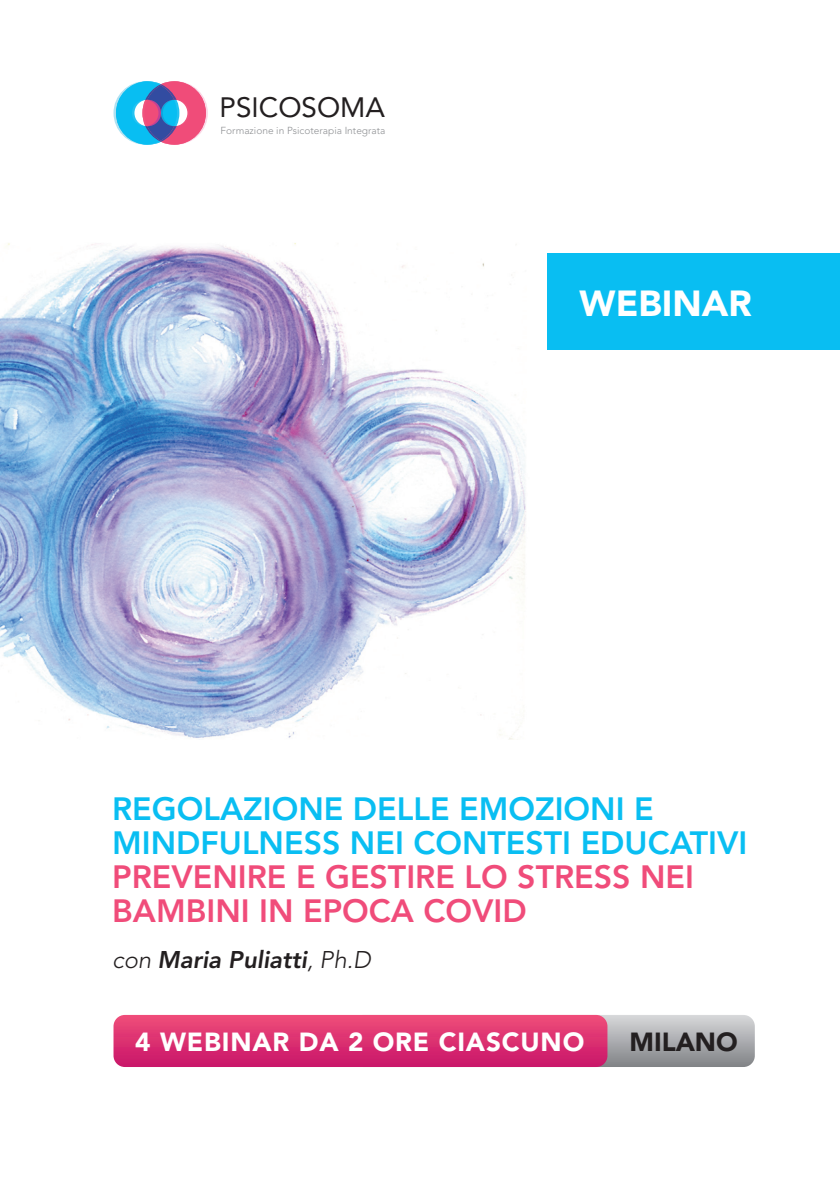
<style>
.page{position:relative;width:840px;height:1191px;background:#fff}
.page>*{position:absolute;margin:0;border:0;box-sizing:border-box;transform-origin:0 0}
.t1{font:900 36px "Avenir LT Std";color:#fff}
.t2{font:800 32px/34px "Avenir LT Std";color:#09bef2}
.t3{font:800 32px/34px "Avenir LT Std";color:#f04c7a}
.t4{font:27.8px "Avenir LT Std";color:#231f20}
.t5{font:900 26px "Avenir LT Std";letter-spacing:.03em;color:#fff}
.t6{font:900 26px "Avenir LT Std";color:#231f20}
.t7{font:italic 800 24px "Avenir LT Std";color:#231f20}
.t8{font:300 10.2px "Avenir LT Std";color:#8f9194}
.s1{font-weight:300}
</style>
<div class="page">
<img style="left:0;top:243px;width:526px;height:496px">
<div style="left:547px;top:254px;width:292px;height:96px;background:#09bef2"></div>
<svg style="left:113px;top:1015px;width:641px;height:52px;background:#d04e80"></svg>
<svg style="left:113px;top:81px;width:95px;height:64px"></svg>
<p class="t4" style="left:219px;top:92px;width:167px">PSICOSOMA</p>
<p class="t8" style="left:220px;top:125px;width:166px">Formazione in Psicoterapia Integrata</p>
<p class="t1" style="left:579px;top:282px;width:174px">WEBINAR</p>
<p class="t2" style="left:112px;top:791px;width:636px">REGOLAZIONE DELLE EMOZIONI E<br>MINDFULNESS NEI CONTESTI EDUCATIVI</p>
<p class="t3" style="left:112px;top:859px;width:583px">PREVENIRE E GESTIRE LO STRESS NEI<br>BAMBINI IN EPOCA COVID</p>
<p class="t7" style="left:112px;top:945px;width:260px"><span class="s1">con</span> Maria Puliatti<span class="s1">, Ph.D</span></p>
<p class="t5" style="left:135px;top:1026px;width:450px">4 WEBINAR DA 2 ORE CIASCUNO</p>
<p class="t6" style="left:629px;top:1026px;width:110px">MILANO</p>
</div>
